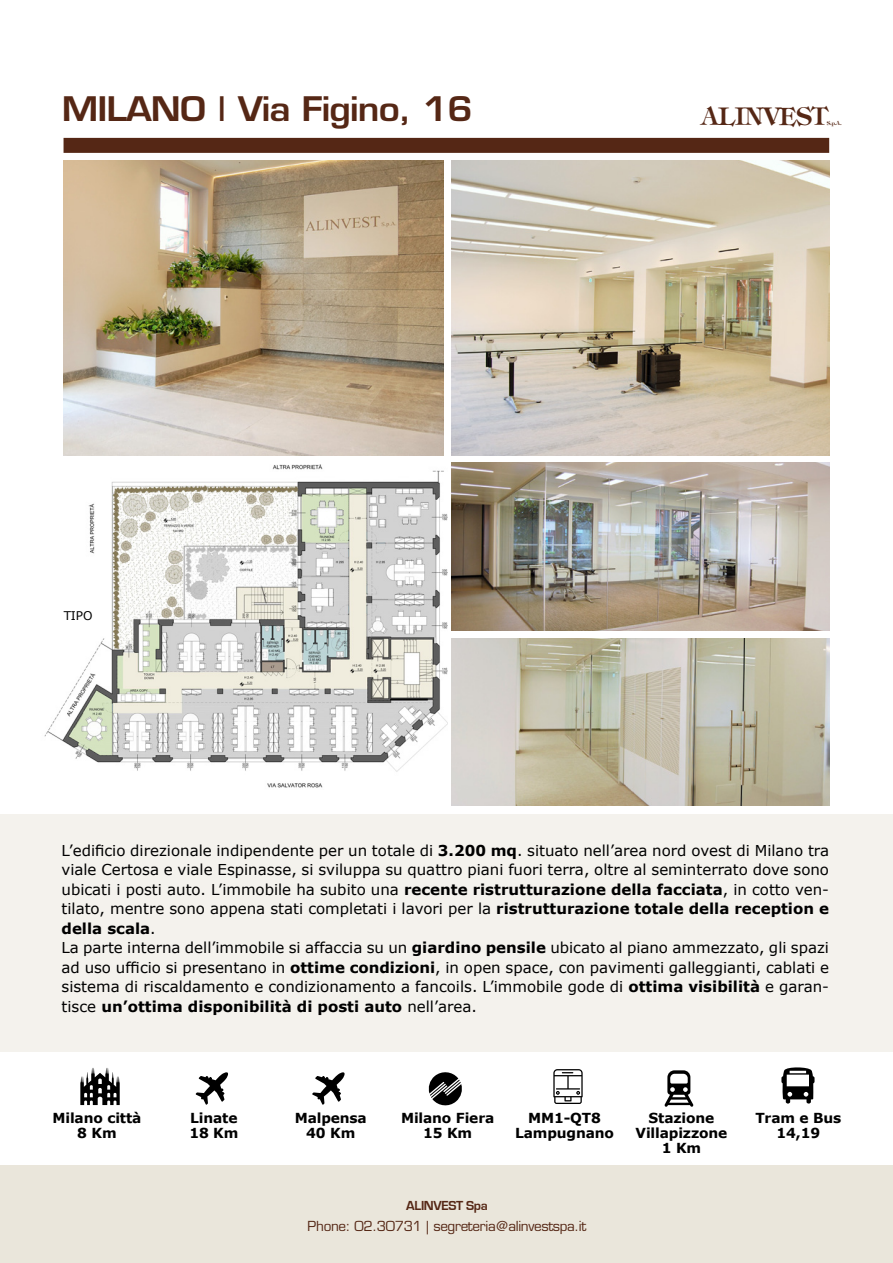
<style>
.page{position:relative;width:893px;height:1263px;background:#fff}
.page>*{position:absolute;margin:0;border:0;box-sizing:border-box;transform-origin:0 0}
.t1{font:600 33px "Eurostile";letter-spacing:-.025em;color:#552715;scale:1.1 1}
.t2{font:700 24.3px "Tiffany";letter-spacing:-.025em;color:#552715}
.t3{font:15px/19.5px "Verdana";color:#000}
.t4{font:700 13.8px/15.1px "Verdana";letter-spacing:-.01em;color:#000;text-align:center}
.t5{font:13.5px "Eurostile";letter-spacing:-.025em;color:#552715}
.t6{font:700 13.5px "Eurostile";letter-spacing:-.025em;color:#552715}
.t7{font:12px "Verdana";color:#000}
.t8{font:700 5.4px "Tiffany";color:#552715}
.s1{font-weight:700}
</style>
<div class="page">
<img style="left:452px;top:161px;width:377px;height:294px">
<img style="left:452px;top:463px;width:377px;height:168px">
<img style="left:64px;top:161px;width:379px;height:294px">
<img style="left:452px;top:638px;width:377px;height:167px">
<div style="left:64px;top:138px;width:765px;height:15px;background:#552715"></div>
<div style="left:0;top:1165px;width:893px;height:98px;background:#eae6db"></div>
<img style="left:44px;top:464px;width:404px;height:324px">
<div style="left:0;top:814px;width:893px;height:237px;background:#f4f2ed"></div>
<svg style="left:553px;top:1069px;width:30px;height:35px"></svg>
<svg style="left:196px;top:1072px;width:32px;height:33px"></svg>
<svg style="left:312px;top:1072px;width:33px;height:33px"></svg>
<svg style="left:781px;top:1067px;width:33px;height:36px"></svg>
<svg style="left:80px;top:1068px;width:40px;height:37px"></svg>
<svg style="left:665px;top:1070px;width:28px;height:37px"></svg>
<svg style="left:428px;top:1072px;width:34px;height:34px"></svg>
<div style="left:1px;top:574px;width:88px;height:56px;background:#fff"></div>
<h1 class="t1" style="left:62px;top:88px;width:375px">MILANO | Via Figino, 16</h1>
<p class="t7" style="left:64px;top:608px;width:30px">TIPO</p>
<h2 class="t2" style="left:702px;top:101px;width:127px">ALINVEST</h2>
<p class="t8" style="left:827px;top:120px;width:16px">S.p.A.</p>
<p class="t3" style="left:62px;top:840px;width:769px">L’edificio direzionale indipendente per un totale di <span class="s1">3.200 mq</span>. situato nell’area nord ovest di Milano tra viale Certosa e viale Espinasse, si sviluppa su quattro piani fuori terra, oltre al seminterrato dove sono ubicati i posti auto. L’immobile ha subito una <span class="s1">recente ristrutturazione della facciata</span>, in cotto ven&shy;tilato, mentre sono appena stati completati i lavori per la <span class="s1">ristrutturazione totale della reception e della scala</span>.<br>La parte interna dell’immobile si affaccia su un <span class="s1">giardino pensile</span> ubicato al piano ammezzato, gli spazi ad uso ufficio si presentano in <span class="s1">ottime condizioni</span>, in open space, con pavimenti galleggianti, cablati e sistema di riscaldamento e condizionamento a fancoils. L’immobile gode di <span class="s1">ottima visibilità</span> e garan&shy;tisce <span class="s1">un’ottima disponibilità di posti auto</span> nell’area.</p>
<p class="t4" style="left:53px;top:1110px;width:90px">Milano città<br>8 Km</p>
<p class="t4" style="left:189px;top:1110px;width:51px;text-align:left">Linate<br>18 Km</p>
<p class="t4" style="left:295px;top:1110px;width:74px">Malpensa<br>40 Km</p>
<p class="t4" style="left:401px;top:1110px;width:95px">Milano Fiera<br>15 Km</p>
<p class="t4" style="left:515px;top:1110px;width:100px">MM1-QT8<br>Lampugnano</p>
<p class="t4" style="left:636px;top:1110px;width:93px">Stazione<br>Villapizzone<br>1 Km</p>
<p class="t4" style="left:755px;top:1110px;width:88px">Tram e Bus<br>14,19</p>
<p class="t6" style="left:406px;top:1198px;width:83px">ALINVEST Spa</p>
<p class="t5" style="left:308px;top:1218px;width:280px">Phone: 02.30731 | segreteria@alinvestspa.it</p>
</div>
